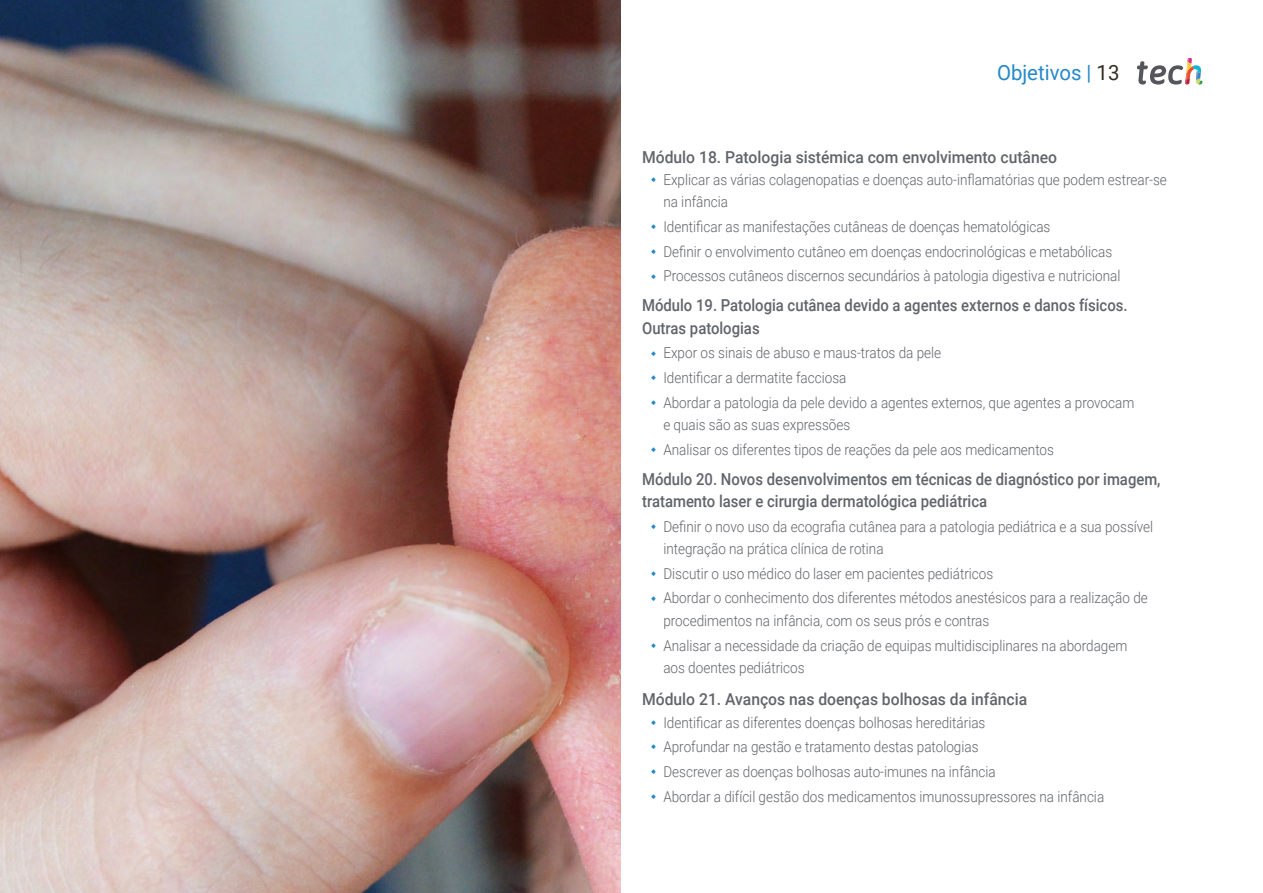
<style>
.page{position:relative;width:1263px;height:893px;background:#fff}
.page>*{position:absolute;margin:0;border:0;box-sizing:border-box;transform-origin:0 0}
.t1{font:21px "Roboto";color:#2488c9}
.t2{font:500 16.5px/22.5px "Roboto";color:#61646a;scale:.9 1}
.t3{font:500 16.5px "Roboto";color:#61646a;scale:.95 1}
.t4{font:300 15px/24.6px "Roboto";color:#61646a;scale:.9 1}
.s1{color:#312e20}
</style>
<div class="page">
<svg style="left:1137px;top:58px;width:65px;height:27px"></svg>
<img style="left:0;top:0;width:621px;height:893px">
<h1 class="t1" style="left:997px;top:57px;width:124px">Objetivos | <span class="s1">13</span></h1>
<p class="t3" style="left:642px;top:145px;width:438px">Módulo 18. Patologia sistémica com envolvimento cutâneo</p>
<p class="t4" style="left:663px;top:168px;width:561px;line-height:22.5px">Explicar as várias colagenopatias e doenças auto-inflamatórias que podem estrear-se na infância</p>
<p class="t4" style="left:663px;top:214px;width:509px">Identificar as manifestações cutâneas de doenças hematológicas<br>Definir o envolvimento cutâneo em doenças endocrinológicas e metabólicas<br>Processos cutâneos discernos secundários à patologia digestiva e nutricional</p>
<p class="t2" style="left:642px;top:293px;width:541px">Módulo 19. Patologia cutânea devido a agentes externos e danos físicos.<br>Outras patologias</p>
<p class="t4" style="left:663px;top:340px;width:525px">Expor os sinais de abuso e maus-tratos da pele<br>Identificar a dermatite facciosa<br>Abordar a patologia da pele devido a agentes externos, que agentes a provocam</p>
<p class="t4" style="left:663px;top:412px;width:435px">e quais são as suas expressões<br>Analisar os diferentes tipos de reações da pele aos medicamentos</p>
<p class="t2" style="left:642px;top:467px;width:577px">Módulo 20. Novos desenvolvimentos em técnicas de diagnóstico por imagem, tratamento laser e cirurgia dermatológica pediátrica</p>
<p class="t4" style="left:663px;top:515px;width:546px;line-height:22.5px">Definir o novo uso da ecografia cutânea para a patologia pediátrica e a sua possível integração na prática clínica de rotina</p>
<p class="t4" style="left:663px;top:561px;width:540px">Discutir o uso médico do laser em pacientes pediátricos<br>Abordar o conhecimento dos diferentes métodos anestésicos para a realização de</p>
<p class="t4" style="left:663px;top:608px;width:517px">procedimentos na infância, com os seus prós e contras<br>Analisar a necessidade da criação de equipas multidisciplinares na abordagem</p>
<p class="t4" style="left:663px;top:655px;width:158px">aos doentes pediátricos</p>
<p class="t3" style="left:642px;top:688px;width:407px">Módulo 21. Avanços nas doenças bolhosas da infância</p>
<p class="t4" style="left:663px;top:709px;width:491px">Identificar as diferentes doenças bolhosas hereditárias<br>Aprofundar na gestão e tratamento destas patologias<br>Descrever as doenças bolhosas auto-imunes na infância<br>Abordar a difícil gestão dos medicamentos imunossupressores na infância</p>
</div>
